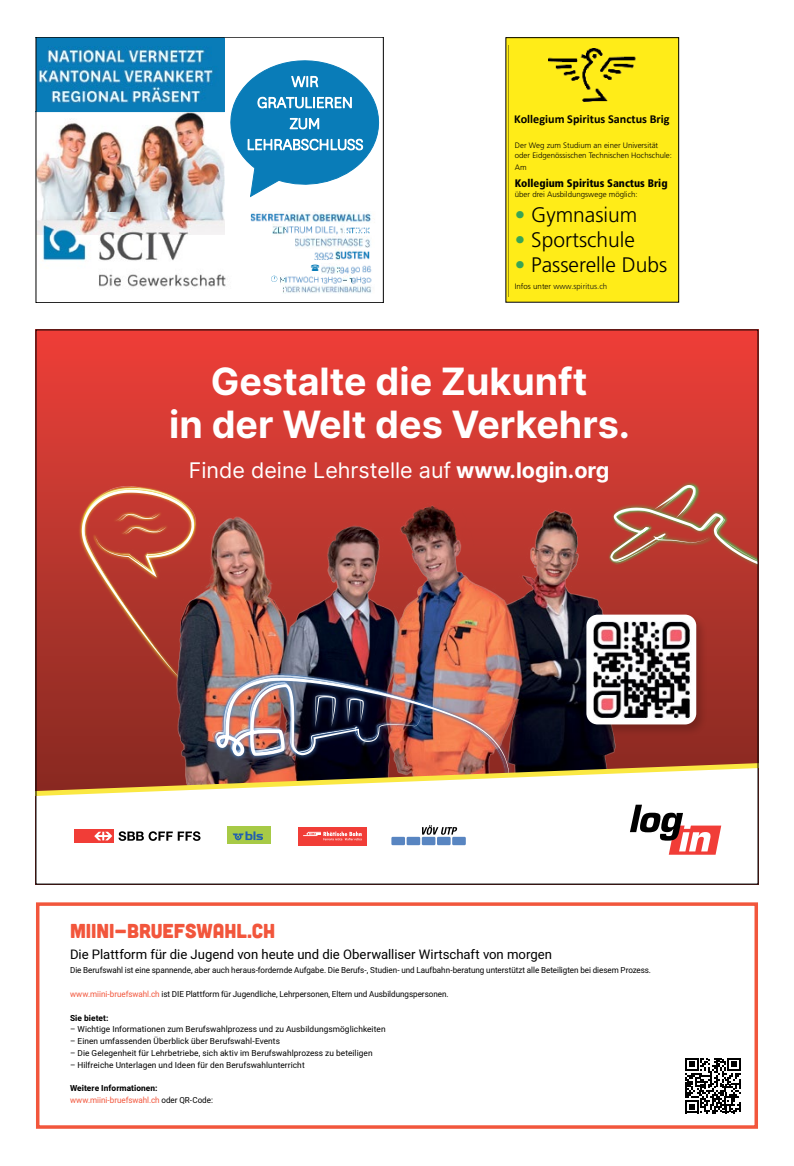
<style>
.page{position:relative;width:794px;height:1166px;background:#fff}
.page>*{position:absolute;margin:0;border:0;box-sizing:border-box;transform-origin:0 0}
.t1{font:700 37.62px/43.1px "Inter";color:#fff;text-align:center}
.t2{font:21.53px "Inter";color:#fff}
.t3{font:300 21px "Frutiger";color:#000}
.Untertitel{font:20.12px "Cubano";letter-spacing:-.005em;color:#f2563c}
.t4{font:700 14.09px "Calibri";letter-spacing:.005em;color:#000}
.Lead{font:13.12px "Heebo";color:#000}
.t5{font:700 12.16px "Calibri";color:#000}
.t6{font:900 condensed 10.94px "Frutiger";color:#000}
.Grundtext{font:8.31px "Heebo";color:#000}
.Grundtext-2{font:8.31px "Heebo";letter-spacing:-.005em;color:#f2563c}
.Grundtext-3{font:700 8.31px "Heebo";letter-spacing:.01em;color:#000}
.t7{font:300 7.88px/9.5px "Frutiger";color:#000}
.t8{font:300 7.88px "Frutiger";color:#111115}
.s1{color:#38a555}
.s2{color:#000}
.s3{font-weight:700}
.s4{color:#f2563c}
</style>
<div class="page">
<svg style="left:38px;top:332px;width:718px;height:153px;background:#dc3b34"></svg>
<svg style="left:74px;top:804px;width:648px;height:42px"></svg>
<svg style="left:630px;top:805px;width:91px;height:50px"></svg>
<div style="left:75px;top:829px;width:39px;height:13px;background:#f13d37"></div>
<svg style="left:94px;top:832px;width:18px;height:8px"></svg>
<svg style="left:118px;top:831px;width:82px;height:10px"></svg>
<div style="left:298px;top:827px;width:69px;height:18px;background:#f13d37"></div>
<svg style="left:303px;top:831px;width:59px;height:9px"></svg>
<div style="left:452px;top:837px;width:14px;height:8px;background:#5885c1"></div>
<div style="left:437px;top:837px;width:13px;height:8px;background:#5885c1"></div>
<div style="left:422px;top:837px;width:13px;height:8px;background:#5885c1"></div>
<div style="left:406px;top:837px;width:14px;height:8px;background:#5885c1"></div>
<div style="left:391px;top:837px;width:14px;height:8px;background:#5885c1"></div>
<svg style="left:422px;top:825px;width:35px;height:10px"></svg>
<div style="left:227px;top:827px;width:43px;height:17px;background:#a7ca46"></div>
<svg style="left:232px;top:831px;width:31px;height:9px"></svg>
<img style="left:586px;top:474px;width:170px;height:11px">
<img style="left:646px;top:478px;width:58px;height:7px">
<img style="left:38px;top:485px;width:718px;height:311px">
<img style="left:42px;top:198px;width:181px;height:15px">
<img style="left:264px;top:211px;width:110px;height:12px">
<img style="left:285px;top:226px;width:53px;height:9px">
<img style="left:346px;top:227px;width:24px;height:7px">
<svg style="left:340px;top:227px;width:5px;height:7px"></svg>
<img style="left:295px;top:237px;width:76px;height:11px">
<img style="left:285px;top:276px;width:26px;height:7px">
<img style="left:285px;top:286px;width:86px;height:7px">
<img style="left:38px;top:39px;width:342px;height:159px">
<img style="left:38px;top:213px;width:213px;height:74px">
<img style="left:251px;top:213px;width:34px;height:10px">
<svg style="left:272px;top:224px;width:13px;height:10px"></svg>
<svg style="left:271px;top:275px;width:14px;height:18px"></svg>
<div style="left:36px;top:37px;width:347px;height:266px;border:1px solid #000"></div>
<div style="left:506px;top:38px;width:172px;height:264px;background:#ffec18"></div>
<div style="left:505px;top:37px;width:174px;height:266px;border:1px solid #000"></div>
<img style="left:548px;top:48px;width:88px;height:53px">
<svg style="left:685px;top:1058px;width:56px;height:55px"></svg>
<div style="left:36px;top:902px;width:722px;height:227px;border:4px solid #f2563c"></div>
<svg style="left:311px;top:249px;width:61px;height:37px"></svg>
<p class="t5" style="left:514px;top:111px;width:157px">Kollegium Spiritus Sanctus Brig</p>
<p class="t4" style="left:544px;top:132px;width:98px">www.spiritus.ch</p>
<p class="t7" style="left:515px;top:141px;width:159px">Der Weg zum Studium an einer Universität oder Eidgenössischen Technischen Hochschule:</p>
<p class="t7" style="left:515px;top:163px;width:13px">Am</p>
<p class="t6" style="left:515px;top:177px;width:154px">Kollegium Spiritus Sanctus Brig</p>
<p class="t7" style="left:515px;top:189px;width:124px">über drei Ausbildungswege möglich:</p>
<p class="t3" style="left:515px;top:203px;width:124px"><span class="s1">•</span> Gymnasium</p>
<p class="t3" style="left:515px;top:228px;width:122px"><span class="s1">•</span> Sportschule</p>
<p class="t3" style="left:515px;top:253px;width:154px"><span class="s1">•</span> Passerelle Dubs</p>
<p class="t8" style="left:515px;top:282px;width:94px"><span class="s2">Infos unter</span> www.spiritus.ch</p>
<p class="t1" style="left:169px;top:359px;width:462px">Gestalte die Zukunft<br>in der Welt des Verkehrs.</p>
<p class="t2" style="left:189px;top:455px;width:422px">Finde deine Lehrstelle auf <span class="s3">www.login.org</span></p>
<p class="Untertitel" style="left:70px;top:918px;width:207px">MIINI-BRUEFSWAHL.CH</p>
<p class="Lead" style="left:70px;top:945px;width:483px">Die Plattform für die Jugend von heute und die Oberwalliser Wirtschaft von morgen</p>
<p class="Grundtext" style="left:70px;top:964px;width:582px">Die Berufswahl ist eine spannende, aber auch heraus-fordernde Aufgabe. Die Berufs-, Studien- und Laufbahn-beratung unterstützt alle Beteiligten bei diesem Prozess.</p>
<p class="Grundtext" style="left:70px;top:988px;width:380px"><span class="s4">www.miini-bruefswahl.ch</span> ist DIE Plattform für Jugendliche, Lehrpersonen, Eltern und Ausbildungspersonen.</p>
<p class="Grundtext-3" style="left:70px;top:1012px;width:40px">Sie bietet:</p>
<p class="Grundtext" style="left:70px;top:1023px;width:317px">– Wichtige Informationen zum Berufswahlprozess und zu Ausbildungsmöglichkeiten</p>
<p class="Grundtext" style="left:70px;top:1035px;width:211px">– Einen umfassenden Überblick über Berufswahl-Events</p>
<p class="Grundtext" style="left:70px;top:1047px;width:304px">– Die Gelegenheit für Lehrbetriebe, sich aktiv im Berufswahlprozess zu beteiligen</p>
<p class="Grundtext" style="left:70px;top:1059px;width:236px">– Hilfreiche Unterlagen und Ideen für den Berufswahlunterricht</p>
<p class="Grundtext-3" style="left:70px;top:1082px;width:89px">Weitere Informationen:</p>
<p class="Grundtext-2" style="left:70px;top:1094px;width:144px">www.miini-bruefswahl.ch <span class="s2">oder QR-Code:</span></p>
</div>
